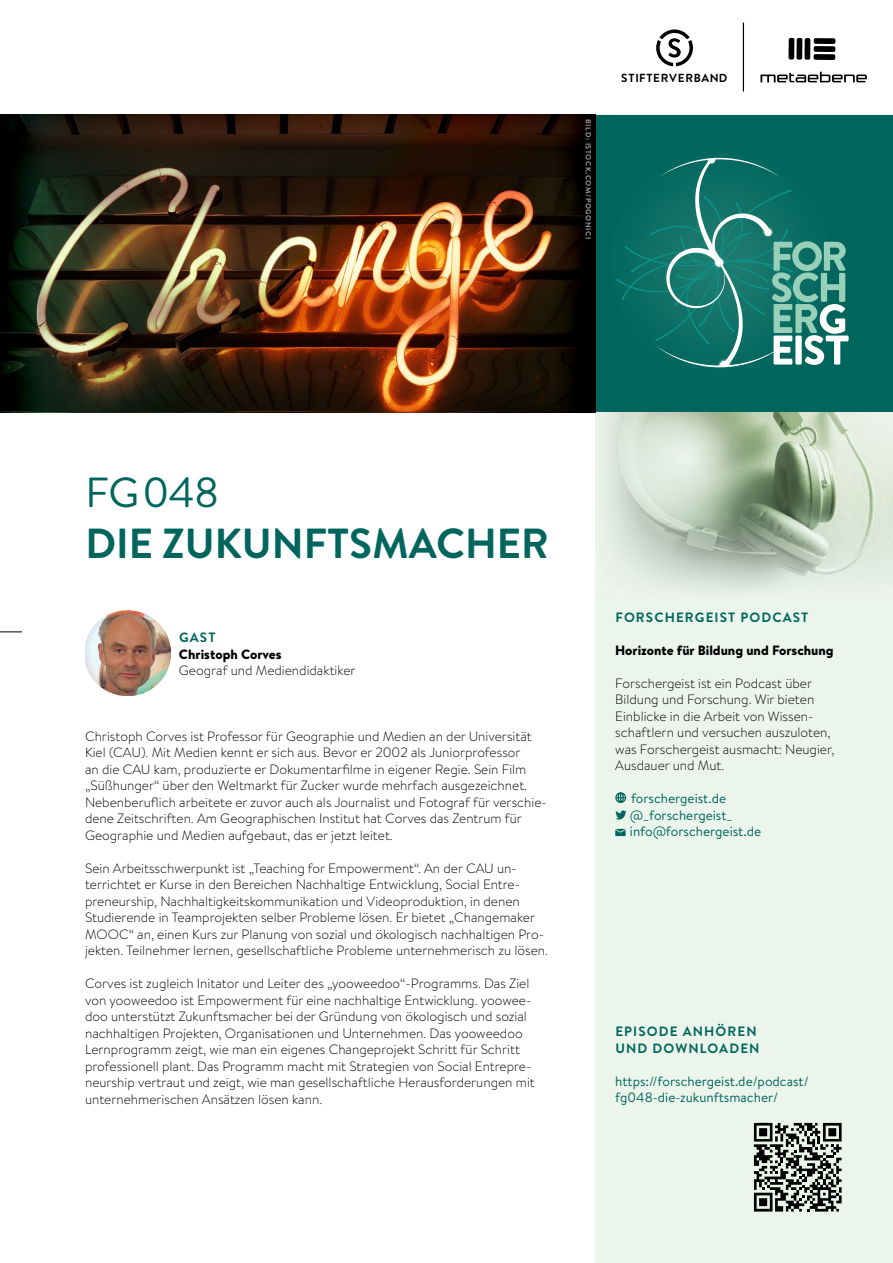
<style>
.page{position:relative;width:893px;height:1263px;background:#fff}
.page>*{position:absolute;margin:0;border:0;box-sizing:border-box;transform-origin:0 0}
.t1{font:700 42px "Brandon Text";color:#00665d}
.t2{font:42px "Brandon Text";letter-spacing:-.015em;color:#00665d}
.t3{font:300 13.5px/16.5px "Brandon Text";color:#000}
.t4{font:13.5px/16.5px "Brandon Text";color:#00665d}
.t5{font:700 13.5px/16.5px "Brandon Text";letter-spacing:.08em;color:#00665d}
.t6{font:900 13.5px "Brandon Text";color:#000}
.t7{font:700 11.7px "Brandon Text";letter-spacing:.055em;color:#000}
.t8{font:700 7.5px "Brandon Text";letter-spacing:.08em;color:#fff}
</style>
<div class="page">
<svg style="left:656px;top:29px;width:37px;height:37px"></svg>
<hr style="left:743px;top:23px;width:1px;height:69px;background:#000">
<svg style="left:760px;top:72px;width:107px;height:10px"></svg>
<div style="left:814px;top:54px;width:21px;height:6px;background:#000;border-radius:2px"></div>
<div style="left:814px;top:46px;width:21px;height:6px;background:#000;border-radius:2px"></div>
<div style="left:814px;top:38px;width:21px;height:6px;background:#000;border-radius:2px"></div>
<div style="left:804px;top:38px;width:6px;height:22px;background:#000;border-radius:2px"></div>
<div style="left:796px;top:38px;width:6px;height:22px;background:#000;border-radius:2px"></div>
<div style="left:788px;top:38px;width:6px;height:22px;background:#000;border-radius:2px"></div>
<div style="left:595px;top:115px;width:298px;height:1148px;background:#ebf5ec"></div>
<div style="left:595px;top:115px;width:298px;height:297px;background:#00665d"></div>
<svg style="left:616px;top:158px;width:233px;height:209px"></svg>
<img style="left:595px;top:412px;width:298px;height:178px">
<img style="left:85px;top:610px;width:85px;height:85px">
<img style="left:0;top:115px;width:595px;height:297px">
<svg style="left:584px;top:115px;width:9px;height:124px"></svg>
<svg style="left:615px;top:792px;width:11px;height:11px"></svg>
<svg style="left:615px;top:810px;width:11px;height:9px"></svg>
<svg style="left:615px;top:829px;width:11px;height:7px"></svg>
<svg style="left:754px;top:1123px;width:88px;height:88px"></svg>
<svg style="left:0;top:631px;width:22px;height:1px"></svg>
<p class="t8" style="left:594px;top:119px;width:122px;rotate:90deg">BILD: ISTOCK.COM/POGONICI</p>
<p class="t7" style="left:621px;top:70px;width:108px">STIFTERVERBAND</p>
<h1 class="t2" style="left:85px;top:463px;width:135px">FG048</h1>
<h1 class="t1" style="left:85px;top:514px;width:465px">DIE ZUKUNFTSMACHER</h1>
<p class="t5" style="left:179px;top:629px;width:38px">GAST</p>
<p class="t6" style="left:179px;top:645px;width:104px">Christoph Corves</p>
<p class="t3" style="left:179px;top:662px;width:178px">Geograf und Mediendidaktiker</p>
<p class="t3" style="left:85px;top:727px;width:463px">Christoph Corves ist Professor für Geographie und Medien an der Universität Kiel (CAU). Mit Medien kennt er sich aus. Bevor er 2002 als Juniorprofessor<br>an die CAU kam, produzierte er Dokumentarfilme in eigener Regie. Sein Film „Süßhunger“ über den Weltmarkt für Zucker wurde mehrfach ausgezeichnet.<br>Nebenberuflich arbeitete er zuvor auch als Journalist und Fotograf für verschie&shy;dene Zeitschriften. Am Geographischen Institut hat Corves das Zentrum für Geographie und Medien aufgebaut, das er jetzt leitet.</p>
<p class="t3" style="left:85px;top:859px;width:465px">Sein Arbeitsschwerpunkt ist „Teaching for Empowerment“. An der CAU un&shy;terrichtet er Kurse in den Bereichen Nachhaltige Entwicklung, Social Entre&shy;preneurship, Nachhaltigkeitskommunikation und Videoproduktion, in denen Studierende in Teamprojekten selber Probleme lösen. Er bietet „Changemaker MOOC“ an, einen Kurs zur Planung von sozial und ökologisch nachhaltigen Pro&shy;jekten. Teilnehmer lernen, gesellschaftliche Probleme unternehmerisch zu lösen.</p>
<p class="t3" style="left:85px;top:975px;width:451px">Corves ist zugleich Initator und Leiter des „yooweedoo“-Programms. Das Ziel von yooweedoo ist Empowerment für eine nachhaltige Entwicklung. yoowee&shy;doo unterstützt Zukunftsmacher bei der Gründung von ökologisch und sozial nachhaltigen Projekten, Organisationen und Unternehmen. Das yooweedoo Lernprogramm zeigt, wie man ein eigenes Changeprojekt Schritt für Schritt professionell plant. Das Programm macht mit Strategien von Social Entrepre&shy;neurship vertraut und zeigt, wie man gesellschaftliche Herausforderungen mit unternehmerischen Ansätzen lösen kann.</p>
<p class="t5" style="left:615px;top:609px;width:194px">FORSCHERGEIST PODCAST</p>
<p class="t6" style="left:615px;top:641px;width:220px">Horizonte für Bildung und Forschung</p>
<p class="t3" style="left:615px;top:674px;width:221px">Forschergeist ist ein Podcast über Bildung und Forschung. Wir bieten Einblicke in die Arbeit von Wissen&shy;schaftlern und versuchen auszuloten, was Forschergeist ausmacht: Neugier, Ausdauer und Mut.</p>
<p class="t4" style="left:630px;top:790px;width:133px">forschergeist.de @_forschergeist_ info@forschergeist.de</p>
<p class="t5" style="left:615px;top:1023px;width:146px">EPISODE ANHÖREN<br>UND DOWNLOADEN</p>
<p class="t4" style="left:615px;top:1072px;width:195px">https://forschergeist.de/podcast/ fg048-die-zukunftsmacher/</p>
</div>
